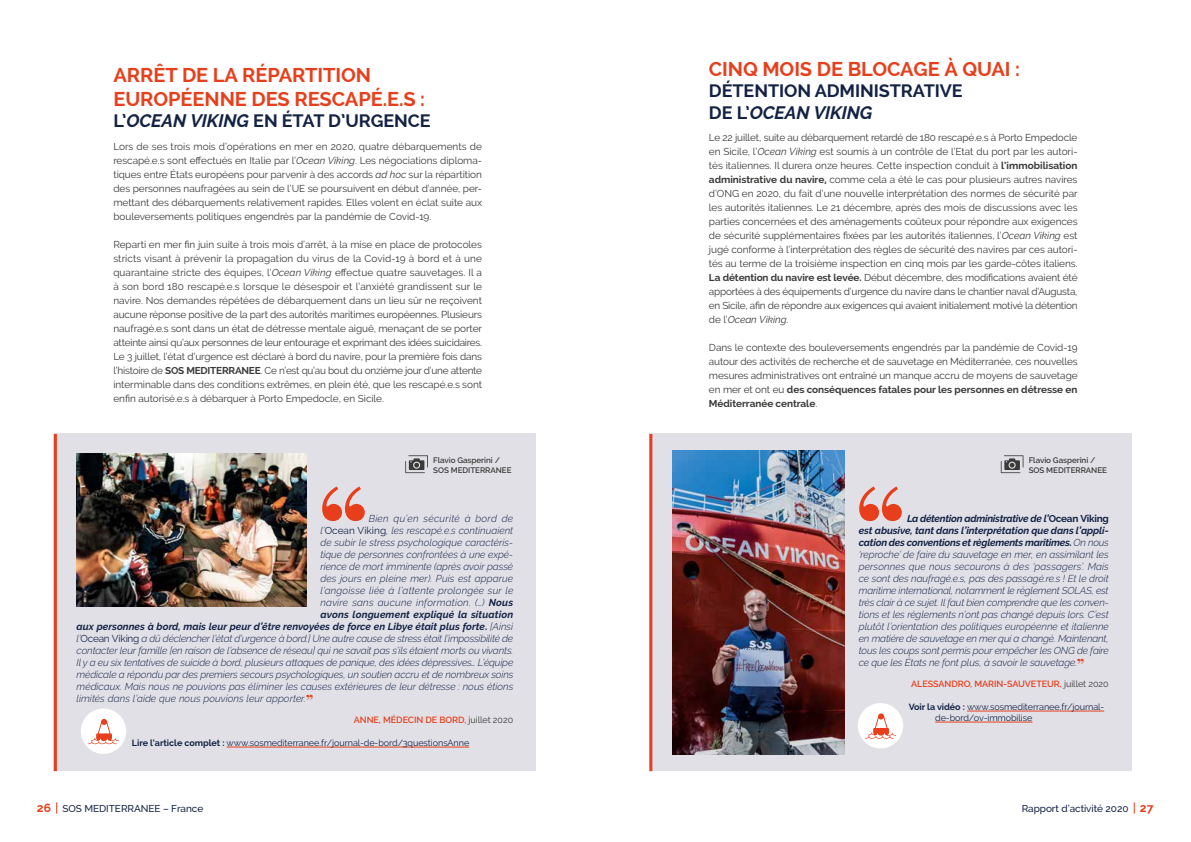
<style>
.page{position:relative;width:1191px;height:842px;background:#fff}
.page>*{position:absolute;margin:0;border:0;box-sizing:border-box;transform-origin:0 0}
.t1{font:700 20px/24px "Raleway";letter-spacing:-.005em;color:#e73f1c}
.t2{font:700 18px/21.6px "Raleway";letter-spacing:-.005em;color:#142345}
.t3{font:10px/14px "Raleway";letter-spacing:-.005em;color:#3a3a39;text-align:justify}
.t4{font:italic 300 10px/12px "Raleway";letter-spacing:-.01em;color:#142345;text-align:justify}
.t5{font:italic 700 10px "Raleway";color:#142345}
.t6{font:500 10px "Raleway";letter-spacing:-.005em;color:#142345}
.t7{font:italic 300 10px "Raleway";letter-spacing:.015em;color:#142345}
.t8{font:italic 300 10px "Raleway";letter-spacing:.01em;color:#142345}
.t9{font:italic 300 10px "Raleway";letter-spacing:.02em;color:#142345}
.t10{font:italic 300 10px "Raleway";letter-spacing:.03em;color:#142345}
.t11{font:9px/11px "Raleway";letter-spacing:-.005em;color:#142345}
.t12{font:600 9px "Raleway";letter-spacing:-.005em;color:#e73f1c}
.t13{font:600 8px/10px "Raleway";letter-spacing:-.005em;color:#3a3a39}
.s1{font-style:italic}
.s2{font-weight:700}
.s3{font-weight:400;font-style:normal}
.s4{font-style:normal}
.s5{font-weight:300}
.s6{font-family:"Bodoni BE";font-weight:700;font-style:normal;font-size:13px;color:#e73f1c}
.s7{font-weight:400;color:#3a3a39}
.s8{font-weight:700;font-style:normal}
.s9{font-weight:700;font-size:12px;color:#e73f1c}
</style>
<div class="page">
<svg style="left:56px;top:802px;width:1px;height:12px"></svg>
<svg style="left:1134px;top:802px;width:1px;height:12px"></svg>
<div style="left:649px;top:434px;width:482px;height:337px;background:#e1e0e7"></div>
<hr style="left:649px;top:434px;width:3px;height:337px;background:#e73f1c">
<hr style="left:967px;top:711px;width:137px;height:1px;background:#e73f1c">
<hr style="left:935px;top:722px;width:97px;height:1px;background:#e73f1c">
<img style="left:672px;top:451px;width:172px;height:303px">
<svg style="left:859px;top:486px;width:42px;height:35px"></svg>
<svg style="left:1000px;top:455px;width:23px;height:18px"></svg>
<div style="left:858px;top:703px;width:45px;height:45px;background:#fff;border-radius:50%"></div>
<svg style="left:865px;top:713px;width:31px;height:26px"></svg>
<div style="left:54px;top:434px;width:482px;height:337px;background:#e1e0e7"></div>
<hr style="left:54px;top:434px;width:3px;height:337px;background:#e73f1c">
<hr style="left:227px;top:747px;width:242px;height:1px;background:#e73f1c">
<img style="left:77px;top:454px;width:229px;height:153px">
<svg style="left:322px;top:486px;width:43px;height:35px"></svg>
<svg style="left:405px;top:455px;width:23px;height:18px"></svg>
<div style="left:81px;top:708px;width:45px;height:46px;background:#fff;border-radius:50%"></div>
<svg style="left:88px;top:719px;width:31px;height:25px"></svg>
<h1 class="t1" style="left:113px;top:63px;width:313px">ARRÊT DE LA RÉPARTITION<br>EUROPÉENNE DES RESCAPÉ.E.S :</h1>
<h2 class="t2" style="left:113px;top:110px;width:319px">L’<span class="s1">OCEAN VIKING</span> EN ÉTAT D’URGENCE</h2>
<p class="t3" style="left:113px;top:140px;width:370px">Lors de ses trois mois d’opérations en mer en 2020, quatre débarquements de rescapé.e.s sont effectués en Italie par l’<span class="s1">Ocean Viking</span>. Les négociations diploma&shy;tiques entre États européens pour parvenir à des accords <span class="s1">ad hoc</span> sur la répartition des personnes naufragées au sein de l’UE se poursuivent en début d’année, per&shy;mettant des débarquements relativement rapides. Elles volent en éclat suite aux bouleversements politiques engendrés par la pandémie de Covid-19.</p>
<p class="t3" style="left:113px;top:237px;width:370px">Reparti en mer fin juin suite à trois mois d’arrêt, à la mise en place de protocoles stricts visant à prévenir la propagation du virus de la Covid-19 à bord et à une quarantaine stricte des équipes, l’<span class="s1">Ocean Viking</span> effectue quatre sauvetages. Il a à son bord 180 rescapé.e.s lorsque le désespoir et l’anxiété grandissent sur le navire. Nos demandes répétées de débarquement dans un lieu sûr ne reçoivent aucune réponse positive de la part des autorités maritimes européennes. Plusieurs naufragé.e.s sont dans un état de détresse mentale aiguë, menaçant de se porter atteinte ainsi qu’aux personnes de leur entourage et exprimant des idées suicidaires.<br>Le 3 juillet, l’état d’urgence est déclaré à bord du navire, pour la première fois dans l’histoire de <span class="s2">SOS MEDITERRANEE</span>. Ce n’est qu’au bout du onzième jour d’une attente interminable dans des conditions extrêmes, en plein été, que les rescapé.e.s sont enfin autorisé.e.s à débarquer à Porto Empedocle, en Sicile.</p>
<p class="t13" style="left:433px;top:455px;width:80px">Flavio Gasperini /<br>SOS MEDITERRANEE</p>
<p class="t10" style="left:369px;top:512px;width:146px">Bien qu’en sécurité à bord de</p>
<p class="t4" style="left:320px;top:524px;width:194px">l’<span class="s3">Ocean Viking</span>, les rescapé.e.s continuaient</p>
<p class="t4" style="left:320px;top:536px;width:194px">de subir le stress psychologique caractéris-</p>
<p class="t4" style="left:320px;top:548px;width:194px">tique de personnes confrontées à une expé-</p>
<p class="t4" style="left:320px;top:560px;width:194px">rience de mort imminente (après avoir passé</p>
<p class="t8" style="left:320px;top:572px;width:194px">des jours en pleine mer). Puis est apparue</p>
<p class="t7" style="left:320px;top:584px;width:194px">l’angoisse liée à l’attente prolongée sur le</p>
<p class="t9" style="left:320px;top:596px;width:194px">navire sans aucune information. (…) <span class="s2">Nous</span></p>
<p class="t5" style="left:320px;top:608px;width:194px">avons longuement expliqué la situation</p>
<p class="t5" style="left:77px;top:620px;width:438px">aux personnes à bord, mais leur peur d’être renvoyées de force en Libye était plus forte<span class="s4">.</span> <span class="s5">[Ainsi</span></p>
<p class="t4" style="left:77px;top:632px;width:438px">l’<span class="s3">Ocean Viking</span> a dû déclencher l’état d’urgence à bord.] Une autre cause de stress était l’impossibilité de</p>
<p class="t4" style="left:77px;top:644px;width:438px">contacter leur famille [en raison de l’absence de réseau] qui ne savait pas s’ils étaient morts ou vivants.</p>
<p class="t4" style="left:77px;top:656px;width:438px">Il y a eu six tentatives de suicide à bord, plusieurs attaques de panique, des idées dépressives… L’équipe</p>
<p class="t4" style="left:77px;top:668px;width:438px">médicale a répondu par des premiers secours psychologiques, un soutien accru et de nombreux soins</p>
<p class="t4" style="left:77px;top:680px;width:438px">médicaux. Mais nous ne pouvions pas éliminer les causes extérieures de leur détresse : nous étions</p>
<p class="t4" style="left:77px;top:692px;width:238px">limités dans l’aide que nous pouvions leur apporter.<span class="s6">”</span></p>
<p class="t12" style="left:354px;top:715px;width:161px">ANNE, MÉDECIN DE BORD, <span class="s7">juillet 2020</span></p>
<p class="t11" style="left:132px;top:738px;width:339px"><span class="s2">Lire l’article complet :</span> www.sosmediterranee.fr/journal-de-bord/3questionsAnne</p>
<h1 class="t1" style="left:709px;top:57px;width:313px">CINQ MOIS DE BLOCAGE À QUAI :</h1>
<h2 class="t2" style="left:709px;top:80px;width:255px">DÉTENTION ADMINISTRATIVE<br>DE L’<span class="s1">OCEAN VIKING</span></h2>
<p class="t3" style="left:709px;top:131px;width:370px">Le 22 juillet, suite au débarquement retardé de 180 rescapé.e.s à Porto Empedocle en Sicile, l’<span class="s1">Ocean Viking</span> est soumis à un contrôle de l’Etat du port par les autori&shy;tés italiennes. Il durera onze heures. Cette inspection conduit à <span class="s2">l’immobilisation administrative du navire,</span> comme cela a été le cas pour plusieurs autres navires d’ONG en 2020, du fait d’une nouvelle interprétation des normes de sécurité par les autorités italiennes. Le 21 décembre, après des mois de discussions avec les parties concernées et des aménagements coûteux pour répondre aux exigences de sécurité supplémentaires fixées par les autorités italiennes, l’<span class="s1">Ocean Viking</span> est jugé conforme à l’interprétation des règles de sécurité des navires par ces autori&shy;tés au terme de la troisième inspection en cinq mois par les garde-côtes italiens.<br><span class="s2">La détention du navire est levée.</span> Début décembre, des modifications avaient été apportées à des équipements d’urgence du navire dans le chantier naval d’Augusta, en Sicile, afin de répondre aux exigences qui avaient initialement motivé la détention de l’<span class="s1">Ocean Viking</span>.</p>
<p class="t3" style="left:709px;top:341px;width:370px">Dans le contexte des bouleversements engendrés par la pandémie de Covid-19 autour des activités de recherche et de sauvetage en Méditerranée, ces nouvelles mesures administratives ont entraîné un manque accru de moyens de sauvetage en mer et ont eu <span class="s2">des conséquences fatales pour les personnes en détresse en Méditerranée centrale</span>.</p>
<p class="t13" style="left:1028px;top:455px;width:80px">Flavio Gasperini /<br>SOS MEDITERRANEE</p>
<p class="t4" style="left:859px;top:512px;width:251px;text-indent:48px"><span class="s2">La détention administrative de l’</span><span class="s8">Ocean Viking </span><span class="s2">est abusive, tant dans l’interprétation que dans l’appli&shy;cation des conventions et règlements maritimes.</span> On nous ‘reproche’ de faire du sauvetage en mer, en assimilant les personnes que nous secourons à des ‘passagers’. Mais ce sont des naufragé.e.s, pas des passagè.re.s ! Et le droit maritime international, notamment le règlement SOLAS, est très clair à ce sujet. Il faut bien comprendre que les conven&shy;tions et les règlements n’ont pas changé depuis lors. C’est plutôt l’orientation des politiques européenne et italienne en matière de sauvetage en mer qui a changé. Maintenant, tous les coups sont permis pour empêcher les ONG de faire ce que les États ne font plus, à savoir le sauvetage.<span class="s6">”</span></p>
<p class="t12" style="left:911px;top:679px;width:199px">ALESSANDRO, MARIN-SAUVETEUR, <span class="s7">juillet 2020</span></p>
<p class="t11" style="left:935px;top:701px;width:171px;text-indent:-26px"><span class="s2">Voir la vidéo :</span> www.sosmediterranee.fr/journal&shy;de-bord/ov-immobilise</p>
<p class="t6" style="left:37px;top:805px;width:168px"><span class="s9">26</span> SOS MEDITERRANEE – France</p>
<p class="t6" style="left:1021px;top:805px;width:133px">Rapport d’activité 2020 <span class="s9">27</span></p>
</div>
